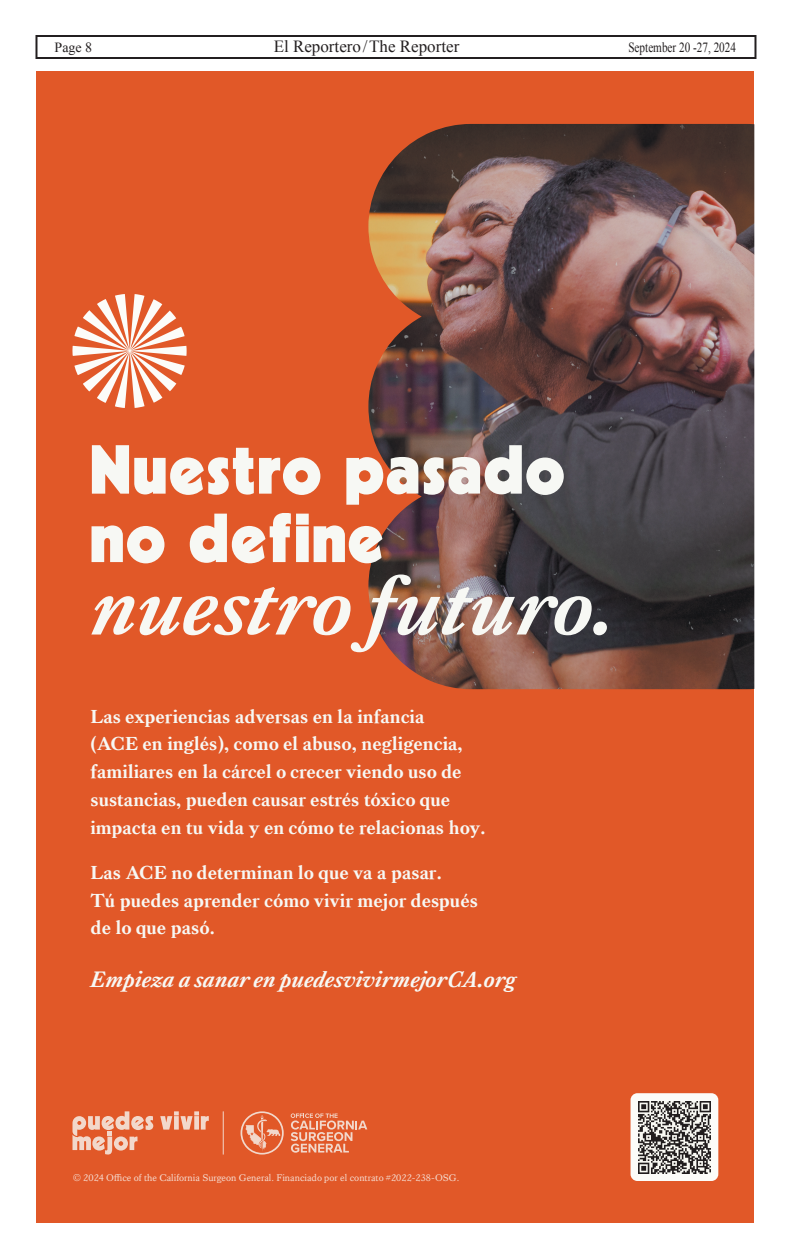
<style>
.page{position:relative;width:792px;height:1260px;background:#fff}
.page>*{position:absolute;margin:0;border:0;box-sizing:border-box;transform-origin:0 0}
.t1{font:italic 700 84.9px "Kings Caslon";color:#f7f8f4}
.t2{font:69.6px/68.4px "Swell";letter-spacing:.04em;color:#f7f8f4}
.t3{font:italic 700 23.1px "Kings Caslon";color:#f7f8f4}
.t4{font:700 19.4px/27.9px "Kings Caslon";color:#f7f8f4}
.t5{font:17px "Times New Roman";color:#231f20}
.t6{font:14px "Times New Roman";color:#231f20;scale:.8 1}
.t7{font:14px "Times New Roman";color:#231f20}
.t8{font:10px "Kings Caslon";color:#fafaf7}
</style>
<div class="page">
<div style="left:35px;top:35px;width:721px;height:24px;border:2px solid #231f20"></div>
<div style="left:36px;top:71px;width:718px;height:1152px;background:#e15828"></div>
<img style="left:368px;top:124px;width:386px;height:565px">
<svg style="left:72px;top:294px;width:115px;height:114px"></svg>
<svg style="left:160px;top:1111px;width:49px;height:19px"></svg>
<svg style="left:72px;top:1111px;width:81px;height:44px"></svg>
<svg style="left:241px;top:1111px;width:43px;height:44px"></svg>
<svg style="left:291px;top:1113px;width:76px;height:40px"></svg>
<hr style="left:223px;top:1111px;width:1px;height:44px;background:#f7f8f4">
<div style="left:631px;top:1093px;width:87px;height:88px;background:#fcfcf9;border-radius:7px"></div>
<img style="left:638px;top:1101px;width:72px;height:72px">
<p class="t7" style="left:55px;top:38px;width:39px">Page 8</p>
<p class="t5" style="left:274px;top:35px;width:187px">El Reportero/The Reporter</p>
<p class="t6" style="left:628px;top:38px;width:136px">September 20 -27, 2024</p>
<p class="t2" style="left:90px;top:435px;width:475px">Nuestro pasado no define</p>
<p class="t1" style="left:90px;top:557px;width:526px">nuestro futuro.</p>
<p class="t4" style="left:90px;top:702px;width:397px">Las experiencias adversas en la infancia<br>(ACE en inglés), como el abuso, negligencia, familiares en la cárcel o crecer viendo uso de sustancias, pueden causar estrés tóxico que impacta en tu vida y en cómo te relacionas hoy.</p>
<p class="t4" style="left:90px;top:858px;width:389px">Las ACE no determinan lo que va a pasar.<br>Tú puedes aprender cómo vivir mejor después de lo que pasó.</p>
<p class="t3" style="left:90px;top:966px;width:427px">Empieza a sanar en puedesvivirmejorCA.org</p>
<p class="t8" style="left:72px;top:1172px;width:388px">© 2024 Office of the California Surgeon General. Financiado por el contrato #2022-238-OSG.</p>
</div>
